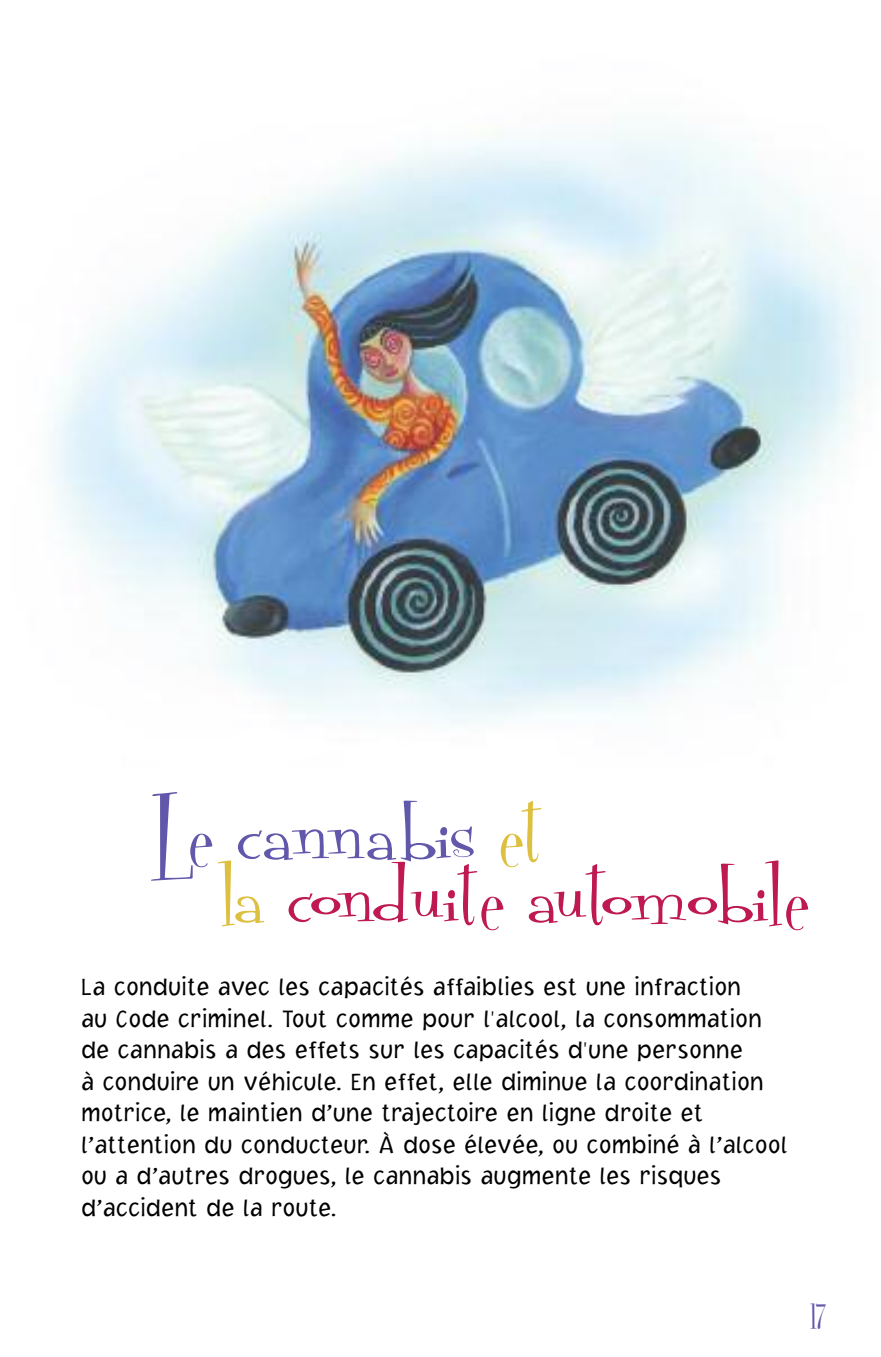
<style>
.page{position:relative;width:881px;height:1357px;background:#fff}
.page>*{position:absolute;margin:0;border:0;box-sizing:border-box;transform-origin:0 0}
.t1{font:108px "Fontdinerdotcom";letter-spacing:-.045em;color:#be1953}
.t2{font:108px "Fontdinerdotcom";letter-spacing:-.035em;color:#6258ab}
.t3{font:40.5px "Fontdinerdotcom";color:#6258ab}
.t4{font:300 24.75px/31.5px "Jacoby ICG";color:#000}
.s1{color:#ddc03f}
</style>
<div class="page">
<img style="left:51px;top:130px;width:823px;height:594px">
<h1 class="t2" style="left:149px;top:783px;width:396px">Le cannabis <span class="s1">et</span></h1>
<h1 class="t1" style="left:215px;top:846px;width:596px"><span class="s1">la</span> conduite automobile</h1>
<p class="t4" style="left:81px;top:971px;width:708px">La conduite avec les capacités affaiblies est une infraction<br>au Code criminel. Tout comme pour l'alcool, la consommation de cannabis a des effets sur les capacités d'une personne<br>à conduire un véhicule. En effet, elle diminue la coordination motrice, le maintien d’une trajectoire en ligne droite et l’attention du conducteur. À dose élevée, ou combiné à l’alcool ou a d’autres drogues, le cannabis augmente les risques d’accident de la route.</p>
<h2 class="t3" style="left:810px;top:1296px;width:17px">17</h2>
</div>
